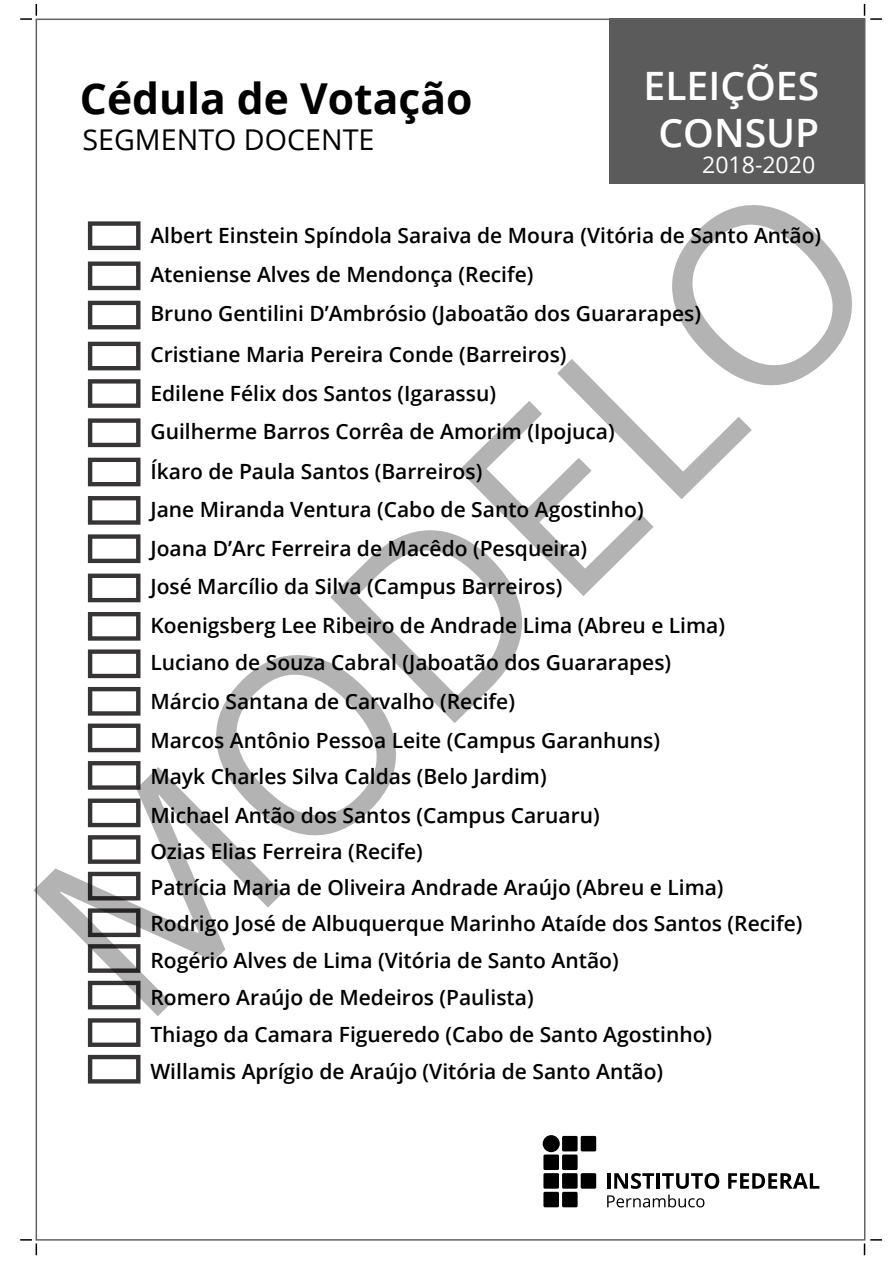
<style>
.page{position:relative;width:893px;height:1263px;background:#fff}
.page>*{position:absolute;margin:0;border:0;box-sizing:border-box;transform-origin:0 0}
.t1{font:247.95px "Open Sans";color:#000}
.t2{font:700 42.6px "Open Sans";color:#000}
.t3{font:600 39.15px/47px "Open Sans";color:#fff;text-align:center}
.t4{font:28.65px "Open Sans";color:#000}
.t5{font:23.1px "Open Sans";color:#fff}
.t6{font:600 21px/39px "Open Sans";color:#000}
</style>
<div class="page">
<div style="left:610px;top:19px;width:255px;height:165px;background:#5b5b5b"></div>
<svg style="left:88px;top:221px;width:52px;height:29px"></svg>
<svg style="left:88px;top:261px;width:52px;height:29px"></svg>
<svg style="left:88px;top:301px;width:52px;height:28px"></svg>
<svg style="left:88px;top:342px;width:52px;height:28px"></svg>
<svg style="left:88px;top:458px;width:52px;height:28px"></svg>
<svg style="left:88px;top:418px;width:52px;height:29px"></svg>
<svg style="left:88px;top:379px;width:52px;height:29px"></svg>
<svg style="left:88px;top:496px;width:52px;height:29px"></svg>
<svg style="left:88px;top:574px;width:52px;height:28px"></svg>
<svg style="left:88px;top:534px;width:52px;height:29px"></svg>
<svg style="left:88px;top:612px;width:52px;height:29px"></svg>
<svg style="left:88px;top:649px;width:52px;height:29px"></svg>
<svg style="left:88px;top:687px;width:52px;height:29px"></svg>
<svg style="left:88px;top:723px;width:52px;height:29px"></svg>
<svg style="left:88px;top:761px;width:52px;height:29px"></svg>
<svg style="left:88px;top:798px;width:52px;height:29px"></svg>
<svg style="left:88px;top:835px;width:52px;height:29px"></svg>
<svg style="left:88px;top:872px;width:52px;height:28px"></svg>
<svg style="left:88px;top:908px;width:52px;height:29px"></svg>
<svg style="left:88px;top:944px;width:52px;height:29px"></svg>
<svg style="left:88px;top:981px;width:52px;height:28px"></svg>
<svg style="left:88px;top:1018px;width:52px;height:29px"></svg>
<svg style="left:88px;top:1055px;width:52px;height:28px"></svg>
<svg style="left:728px;top:1173px;width:91px;height:16px"></svg>
<svg style="left:607px;top:1173px;width:112px;height:34px"></svg>
<div style="left:562px;top:1136px;width:16px;height:15px;background:#000;border-radius:2px"></div>
<div style="left:581px;top:1136px;width:15px;height:15px;background:#000;border-radius:2px"></div>
<div style="left:581px;top:1173px;width:15px;height:16px;background:#000;border-radius:2px"></div>
<div style="left:543px;top:1154px;width:16px;height:16px;background:#000;border-radius:2px"></div>
<div style="left:562px;top:1154px;width:16px;height:16px;background:#000;border-radius:2px"></div>
<div style="left:543px;top:1173px;width:16px;height:16px;background:#000;border-radius:2px"></div>
<div style="left:562px;top:1173px;width:16px;height:16px;background:#000;border-radius:2px"></div>
<div style="left:543px;top:1192px;width:16px;height:15px;background:#000;border-radius:2px"></div>
<div style="left:562px;top:1192px;width:16px;height:15px;background:#000;border-radius:2px"></div>
<div style="left:543px;top:1135px;width:17px;height:17px;background:#000;border-radius:50%"></div>
<svg style="left:20px;top:4px;width:17px;height:16px"></svg>
<svg style="left:20px;top:1239px;width:17px;height:16px"></svg>
<svg style="left:864px;top:4px;width:18px;height:16px"></svg>
<svg style="left:864px;top:1239px;width:18px;height:16px"></svg>
<h3 class="t3" style="left:643px;top:62px;width:177px">ELEIÇÕES<br>CONSUP</h3>
<p class="t5" style="left:702px;top:149px;width:114px">2018-2020</p>
<h1 class="t1" style="left:-41px;top:852px;width:1059px;rotate:-45deg">MODELO</h1>
<h2 class="t2" style="left:80px;top:69px;width:394px">Cédula de Votação</h2>
<h3 class="t4" style="left:83px;top:120px;width:293px">SEGMENTO DOCENTE</h3>
<p class="t6" style="left:150px;top:216px;width:672px">Albert Einstein Spíndola Saraiva de Moura (Vitória de Santo Antão)<br>Ateniense Alves de Mendonça (Recife)<br>Bruno Gentilini D’Ambrósio (Jaboatão dos Guararapes)<br>Cristiane Maria Pereira Conde (Barreiros)<br>Edilene Félix dos Santos (Igarassu)<br>Guilherme Barros Corrêa de Amorim (Ipojuca)</p>
<p class="t6" style="left:150px;top:451px;width:576px;line-height:38.5px">Íkaro de Paula Santos (Barreiros)<br>Jane Miranda Ventura (Cabo de Santo Agostinho)<br>Joana D’Arc Ferreira de Macêdo (Pesqueira)<br>José Marcílio da Silva (Campus Barreiros)<br>Koenigsberg Lee Ribeiro de Andrade Lima (Abreu e Lima)</p>
<p class="t6" style="left:150px;top:642px;width:522px">Luciano de Souza Cabral (Jaboatão dos Guararapes)<br>Márcio Santana de Carvalho (Recife)<br>Marcos Antônio Pessoa Leite (Campus Garanhuns)</p>
<p class="t6" style="left:150px;top:756px;width:451px">Mayk Charles Silva Caldas (Belo Jardim)<br>Michael Antão dos Santos (Campus Caruaru)</p>
<p class="t6" style="left:150px;top:832px;width:653px;line-height:36.8px">Ozias Elias Ferreira (Recife)<br>Patrícia Maria de Oliveira Andrade Araújo (Abreu e Lima)<br>Rodrigo José de Albuquerque Marinho Ataíde dos Santos (Recife)<br>Rogério Alves de Lima (Vitória de Santo Antão)<br>Romero Araújo de Medeiros (Paulista)<br>Thiago da Camara Figueredo (Cabo de Santo Agostinho)<br>Willamis Aprígio de Araújo (Vitória de Santo Antão)</p>
</div>
